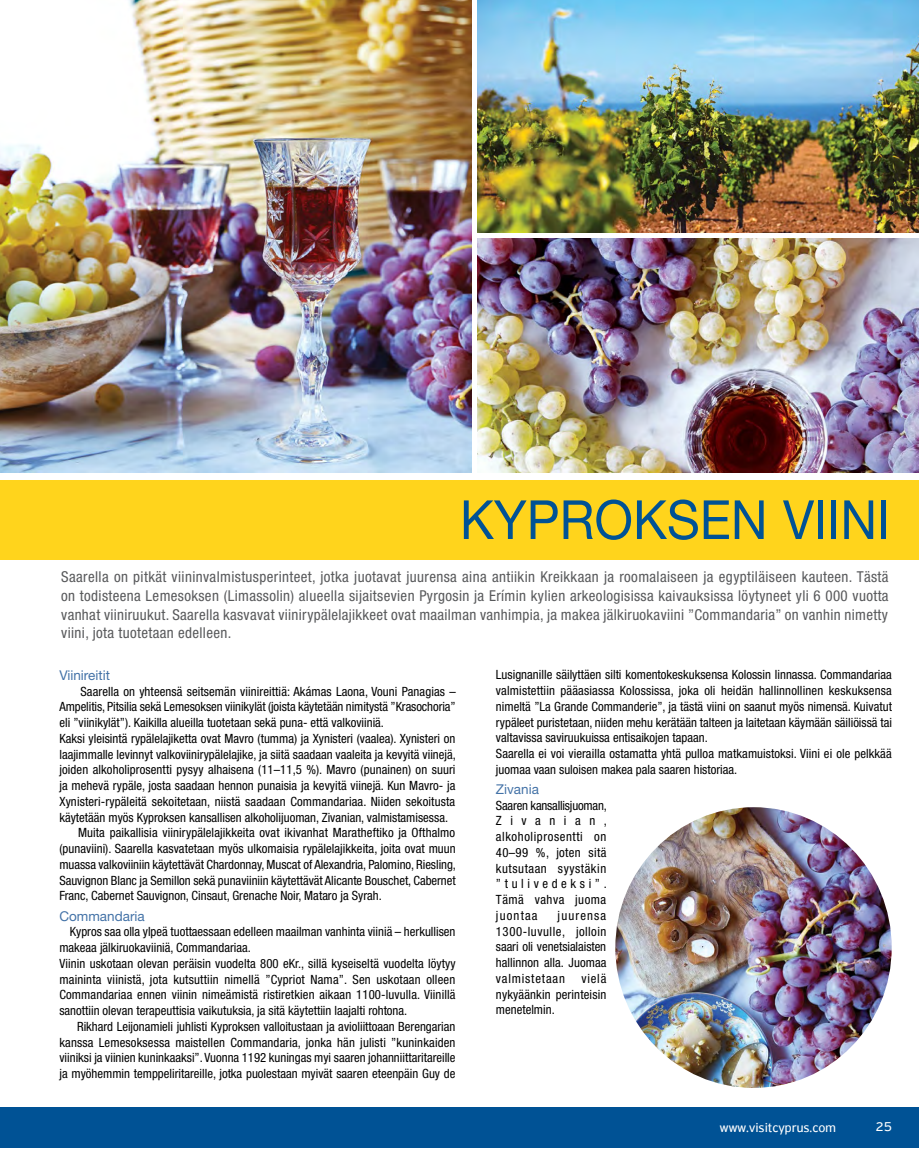
<style>
.page{position:relative;width:919px;height:1174px;background:#fff}
.page>*{position:absolute;margin:0;border:0;box-sizing:border-box;transform-origin:0 0}
.t1{font:54px "Helvetica Neue";color:#005295;scale:.94 1}
.t2{font:condensed 15px/18.8px "Helvetica Neue";letter-spacing:.025em;color:#58595b;text-align:justify}
.t3{font:13.5px "Helvetica Neue";color:#4372a7}
.t4{font:13.5px "PF Highway Sans Pro";color:#fff}
.t5{font:condensed 12.75px/15.8px "Helvetica Neue";color:#000;text-align:justify}
</style>
<div class="page">
<div style="left:0;top:1107px;width:918px;height:40px;background:#005295"></div>
<img style="left:477px;top:0;width:441px;height:232px">
<img style="left:0;top:0;width:471px;height:472px">
<img style="left:615px;top:807px;width:276px;height:281px">
<div style="left:0;top:480px;width:918px;height:80px;background:#ffd41c"></div>
<img style="left:477px;top:239px;width:441px;height:233px">
<p class="t1" style="left:460px;top:487px;width:459px">KYPROKSEN VIINI</p>
<p class="t2" style="left:61px;top:567px;width:828px">Saarella on pitkät viininvalmistusperinteet, jotka juotavat juurensa aina antiikin Kreikkaan ja roomalaiseen ja egyptiläiseen kauteen. Tästä on todisteena Lemesoksen (Limassolin) alueella sijaitsevien Pyrgosin ja Erímin kylien arkeologisissa kaivauksissa löytyneet yli 6 000 vuotta vanhat viiniruukut. Saarella kasvavat viinirypälelajikkeet ovat maailman vanhimpia, ja makea jälkiruokaviini ”Commandaria” on vanhin nimetty viini, jota tuotetaan edelleen.</p>
<p class="t3" style="left:59px;top:667px;width:52px">Viinireitit</p>
<p class="t5" style="left:59px;top:683px;width:398px;text-indent:21px">Saarella on yhteensä seitsemän viinireittiä: Akámas Laona, Vouni Panagias – Ampelitis, Pitsilia sekä Lemesoksen viinikylät (joista käytetään nimitystä ”Krasochoria” eli ”viinikylät”). Kaikilla alueilla tuotetaan sekä puna- että valkoviiniä.</p>
<p class="t5" style="left:59px;top:730px;width:398px">Kaksi yleisintä rypälelajiketta ovat Mavro (tumma) ja Xynisteri (vaalea). Xynisteri on laajimmalle levinnyt valkoviinirypälelajike, ja siitä saadaan vaaleita ja kevyitä viinejä, joiden alkoholiprosentti pysyy alhaisena (11–11,5 %). Mavro (punainen) on suuri ja mehevä rypäle, josta saadaan hennon punaisia ja kevyitä viinejä. Kun Mavro- ja Xynisteri-rypäleitä sekoitetaan, niistä saadaan Commandariaa. Niiden sekoitusta käytetään myös Kyproksen kansallisen alkoholijuoman, Zivanian, valmistamisessa.</p>
<p class="t5" style="left:59px;top:825px;width:398px;text-indent:19px">Muita paikallisia viinirypälelajikkeita ovat ikivanhat Maratheftiko ja Ofthalmo (punaviini). Saarella kasvatetaan myös ulkomaisia rypälelajikkeita, joita ovat muun muassa valkoviiniin käytettävät Chardonnay, Muscat of Alexandria, Palomino, Riesling, Sauvignon Blanc ja Semillon sekä punaviiniin käytettävät Alicante Bouschet, Cabernet Franc, Cabernet Sauvignon, Cinsaut, Grenache Noir, Mataro ja Syrah.</p>
<p class="t3" style="left:59px;top:907px;width:87px">Commandaria</p>
<p class="t5" style="left:59px;top:923px;width:397px;text-indent:11px">Kypros saa olla ylpeä tuottaessaan edelleen maailman vanhinta viiniä – herkullisen makeaa jälkiruokaviiniä, Commandariaa.</p>
<p class="t5" style="left:59px;top:955px;width:398px">Viinin uskotaan olevan peräisin vuodelta 800 eKr., sillä kyseiseltä vuodelta löytyy maininta viinistä, jota kutsuttiin nimellä ”Cypriot Nama”. Sen uskotaan olleen Commandariaa ennen viinin nimeämistä ristiretkien aikaan 1100-luvulla. Viinillä sanottiin olevan terapeuttisia vaikutuksia, ja sitä käytettiin laajalti rohtona.</p>
<p class="t5" style="left:59px;top:1018px;width:397px;text-indent:18px">Rikhard Leijonamieli juhlisti Kyproksen valloitustaan ja avioliittoaan Berengarian kanssa Lemesoksessa maistellen Commandaria, jonka hän julisti ”kuninkaiden viiniksi ja viinien kuninkaaksi”. Vuonna 1192 kuningas myi saaren johanniittaritareille ja myöhemmin temppeliritareille, jotka puolestaan myivät saaren eteenpäin Guy de</p>
<p class="t5" style="left:496px;top:667px;width:397px">Lusignanille säilyttäen silti komentokeskuksensa Kolossin linnassa. Commandariaa valmistettiin pääasiassa Kolossissa, joka oli heidän hallinnollinen keskuksensa nimeltä ”La Grande Commanderie”, ja tästä viini on saanut myös nimensä. Kuivatut rypäleet puristetaan, niiden mehu kerätään talteen ja laitetaan käymään säiliöissä tai valtavissa saviruukuissa entisaikojen tapaan.</p>
<p class="t5" style="left:496px;top:745px;width:397px">Saarella ei voi vierailla ostamatta yhtä pulloa matkamuistoksi. Viini ei ole pelkkää juomaa vaan suloisen makea pala saaren historiaa.</p>
<p class="t3" style="left:496px;top:781px;width:44px">Zivania</p>
<p class="t5" style="left:496px;top:797px;width:112px">Saaren kansallisjuoman, Zivanian, alkoholiprosentti on 40–99 %, joten sitä kutsutaan syystäkin ”tulivedeksi”.<br>Tämä vahva juoma juontaa</p>
<p class="t5" style="left:496px;top:907px;width:112px;text-indent:62px">juurensa 1300-luvulle, jolloin saari oli venetsialaisten hallinnon alla. Juomaa valmistetaan</p>
<p class="t5" style="left:496px;top:970px;width:112px;text-indent:85px">vielä nykyäänkin perinteisin menetelmin.</p>
<p class="t4" style="left:720px;top:1119px;width:117px">www.visitcyprus.com</p>
<p class="t4" style="left:875px;top:1118px;width:18px">25</p>
</div>
